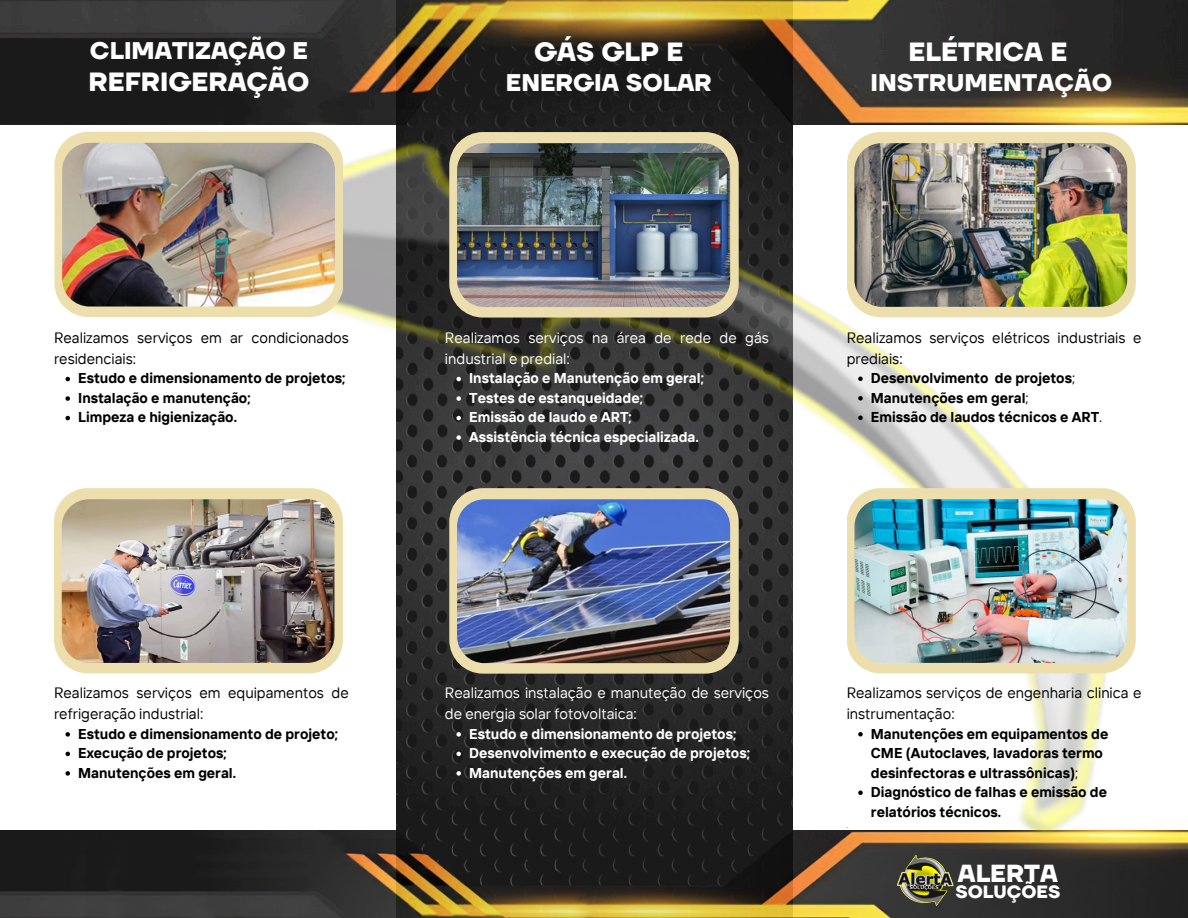
<style>
.page{position:relative;width:1188px;height:918px;background:#fff}
.page>*{position:absolute;margin:0;border:0;box-sizing:border-box;transform-origin:0 0}
.t1{font:700 26.25px "TT Firs Neue";color:#fff}
.t2{font:700 24.6px "TT Firs Neue";color:#fff}
.t3{font:700 24px "TT Firs Neue";color:#fff}
.t4{font:700 17.85px "TT Firs Neue";color:#fff}
.t5{font:15px/21px "TT Interphases";color:#000}
.t6{font:15px/21px "TT Interphases";color:#fff}
.t7{font:700 14.25px/19.5px "TT Interphases";color:#000}
.t8{font:700 14.25px "TT Interphases";color:#fff}
.t9{font:6px "TT Interphases";color:#000}
.s1{font-weight:400}
</style>
<div class="page">
<img style="left:0;top:831px;width:1188px;height:87px">
<img style="left:0;top:0;width:1188px;height:125px">
<img style="left:54px;top:124px;width:1109px;height:728px">
<div style="left:847px;top:132px;width:288px;height:185px;background:#eddfad;border-radius:34px"></div>
<img style="left:854px;top:143px;width:273px;height:164px;border-radius:27px">
<div style="left:449px;top:132px;width:289px;height:186px;background:#eddfad;border-radius:34px"></div>
<img style="left:457px;top:143px;width:273px;height:164px;border-radius:27px">
<img style="left:897px;top:852px;width:57px;height:57px">
<div style="left:449px;top:488px;width:289px;height:186px;background:#eddfad;border-radius:34px"></div>
<img style="left:457px;top:499px;width:273px;height:164px;border-radius:27px">
<div style="left:847px;top:488px;width:288px;height:185px;background:#eddfad;border-radius:34px"></div>
<img style="left:854px;top:499px;width:273px;height:164px;border-radius:27px">
<div style="left:54px;top:132px;width:289px;height:185px;background:#eddfad;border-radius:34px"></div>
<img style="left:62px;top:143px;width:273px;height:164px;border-radius:27px">
<svg style="left:65px;top:732px;width:5px;height:5px"></svg>
<svg style="left:65px;top:752px;width:5px;height:4px"></svg>
<svg style="left:65px;top:771px;width:5px;height:5px"></svg>
<svg style="left:456px;top:377px;width:5px;height:4px"></svg>
<svg style="left:456px;top:396px;width:5px;height:5px"></svg>
<svg style="left:456px;top:416px;width:5px;height:4px"></svg>
<svg style="left:456px;top:435px;width:5px;height:5px"></svg>
<svg style="left:858px;top:377px;width:5px;height:4px"></svg>
<svg style="left:858px;top:396px;width:5px;height:5px"></svg>
<svg style="left:858px;top:416px;width:5px;height:4px"></svg>
<svg style="left:456px;top:732px;width:5px;height:5px"></svg>
<svg style="left:456px;top:752px;width:5px;height:4px"></svg>
<svg style="left:456px;top:771px;width:5px;height:5px"></svg>
<svg style="left:858px;top:732px;width:5px;height:5px"></svg>
<svg style="left:858px;top:791px;width:5px;height:4px"></svg>
<svg style="left:65px;top:377px;width:5px;height:4px"></svg>
<svg style="left:65px;top:396px;width:5px;height:5px"></svg>
<svg style="left:65px;top:416px;width:5px;height:4px"></svg>
<div style="left:54px;top:488px;width:289px;height:185px;background:#eddfad;border-radius:34px"></div>
<img style="left:62px;top:499px;width:273px;height:164px;border-radius:27px">
<p class="t3" style="left:90px;top:36px;width:219px">CLIMATIZAÇÃO E</p>
<h3 class="t1" style="left:88px;top:66px;width:222px">REFRIGERAÇÃO</h3>
<h3 class="t5" style="left:54px;top:327px;width:296px">Realizamos serviços em ar condicionados residenciais:</h3>
<p class="t7" style="left:78px;top:368px;width:269px">Estudo e dimensionamento de projetos;</p>
<p class="t7" style="left:78px;top:388px;width:174px">Instalação e manutenção;</p>
<p class="t7" style="left:78px;top:407px;width:160px">Limpeza e higienização.</p>
<h1 class="t5" style="left:54px;top:682px;width:296px">Realizamos serviços em equipamentos de refrigeração industrial:</h1>
<h1 class="t7" style="left:78px;top:724px;width:261px">Estudo e dimensionamento de projeto;</h1>
<p class="t7" style="left:78px;top:743px;width:150px">Execução de projetos;</p>
<p class="t7" style="left:78px;top:763px;width:159px">Manutenções em geral.</p>
<h3 class="t1" style="left:534px;top:36px;width:151px">GÁS GLP E</h3>
<p class="t3" style="left:506px;top:68px;width:207px">ENERGIA SOLAR</p>
<h3 class="t1" style="left:909px;top:36px;width:160px">ELÉTRICA E</h3>
<p class="t3" style="left:871px;top:68px;width:243px">INSTRUMENTAÇÃO</p>
<h3 class="t6" style="left:445px;top:327px;width:325px">Realizamos serviços na área de rede de gás industrial e predial:</h3>
<p class="t8" style="left:469px;top:369px;width:236px">Instalação e Manutenção em geral;</p>
<p class="t8" style="left:469px;top:389px;width:175px">Testes de estanqueidade;</p>
<p class="t8" style="left:469px;top:408px;width:164px">Emissão de laudo e ART;</p>
<p class="t8" style="left:469px;top:428px;width:231px">Assistência técnica especializada.</p>
<h3 class="t5" style="left:847px;top:326px;width:296px">Realizamos serviços elétricos industriais e prediais:</h3>
<p class="t7" style="left:871px;top:368px;width:206px">Desenvolvimento de projetos<span class="s1">;</span></p>
<p class="t7" style="left:871px;top:387px;width:159px">Manutenções em geral<span class="s1">;</span></p>
<p class="t7" style="left:871px;top:407px;width:233px">Emissão de laudos técnicos e ART<span class="s1">.</span></p>
<p class="t6" style="left:445px;top:682px;width:325px">Realizamos instalação e manuteção de serviços de energia solar fotovoltaica:</p>
<p class="t8" style="left:469px;top:724px;width:269px">Estudo e dimensionamento de projetos;</p>
<p class="t8" style="left:469px;top:744px;width:282px">Desenvolvimento e execução de projetos;</p>
<p class="t8" style="left:469px;top:763px;width:159px">Manutenções em geral.</p>
<p class="t5" style="left:847px;top:682px;width:296px">Realizamos serviços de engenharia clinica e instrumentação:</p>
<p class="t7" style="left:871px;top:723px;width:239px">Manutenções em equipamentos de<br>CME (Autoclaves, lavadoras termo desinfectoras e ultrassônicas)<span class="s1">;</span></p>
<p class="t7" style="left:871px;top:782px;width:238px">Diagnóstico de falhas e emissão de relatórios técnicos.</p>
<p class="t9" style="left:847px;top:822px;width:3px">.</p>
<p class="t2" style="left:958px;top:859px;width:101px">ALERTA</p>
<h1 class="t4" style="left:955px;top:881px;width:106px">SOLUÇÕES</h1>
</div>
